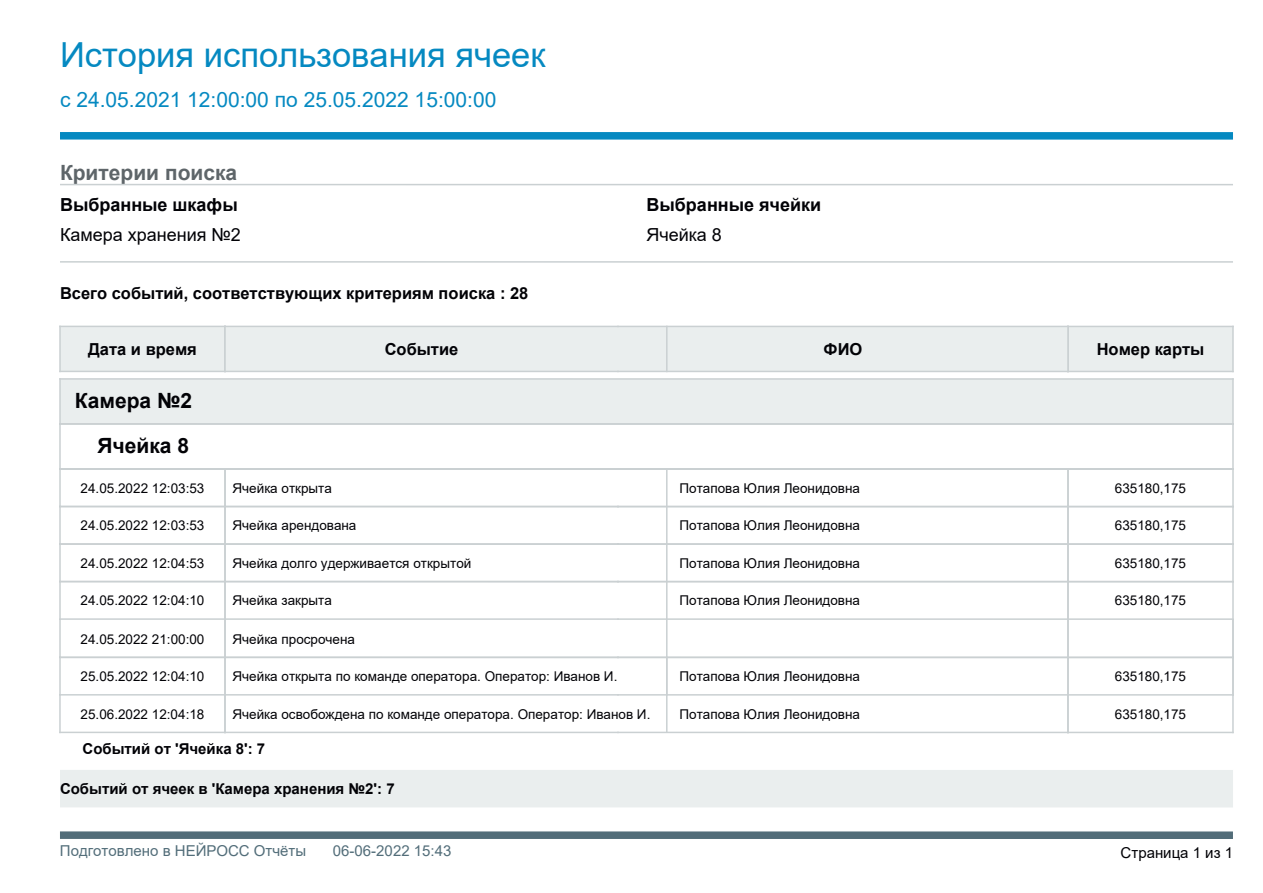
<style>
.page{position:relative;width:1263px;height:893px;background:#fff}
.page>*{position:absolute;margin:0;border:0;box-sizing:border-box;transform-origin:0 0}
.t1{font:34.5px "Arial";color:#0589c1}
.t2{font:21px "Arial";color:#0589c1}
.t3{font:700 21px/45px "Arial";color:#020206;text-align:right}
.t4{font:700 21px "Arial";color:#5e6569}
.t5{font:700 18px "Arial";color:#020206}
.t6{font:18px "Arial";color:#020206}
.t7{font:700 16.5px "Arial";color:#020206}
.t8{font:700 15px "Arial";color:#020206}
.t9{font:15px "Arial";color:#526d79}
.t10{font:15px "Arial";color:#020206}
.t11{font:13.5px "Arial";color:#020206}
</style>
<div class="page">
<div style="left:60px;top:132px;width:1173px;height:8px;background:#0589c1"></div>
<hr style="left:60px;top:184px;width:1173px;height:1px;background:#cad0d2">
<hr style="left:60px;top:261px;width:1173px;height:2px;background:#cad0d2">
<div style="left:60px;top:326px;width:165px;height:45px;background:#eaeeee"></div>
<hr style="left:59px;top:325px;width:167px;height:2px;background:#cad0d2">
<hr style="left:59px;top:325px;width:2px;height:47px;background:#cad0d2">
<hr style="left:59px;top:370px;width:167px;height:2px;background:#cad0d2">
<div style="left:1068px;top:326px;width:165px;height:45px;background:#eaeeee"></div>
<hr style="left:1067px;top:326px;width:167px;height:1px;background:#cad0d2">
<hr style="left:1067px;top:371px;width:167px;height:1px;background:#cad0d2">
<hr style="left:1232px;top:326px;width:2px;height:46px;background:#cad0d2">
<div style="left:225px;top:326px;width:442px;height:45px;background:#eaeeee"></div>
<hr style="left:224px;top:325px;width:395px;height:2px;background:#cad0d2">
<hr style="left:224px;top:325px;width:2px;height:47px;background:#cad0d2">
<hr style="left:224px;top:370px;width:395px;height:2px;background:#cad0d2">
<div style="left:667px;top:326px;width:401px;height:45px;background:#eaeeee"></div>
<hr style="left:617px;top:325px;width:452px;height:2px;background:#cad0d2">
<hr style="left:666px;top:325px;width:2px;height:47px;background:#cad0d2">
<hr style="left:617px;top:370px;width:452px;height:2px;background:#cad0d2">
<hr style="left:1067px;top:326px;width:2px;height:46px;background:#cad0d2">
<div style="left:60px;top:379px;width:1173px;height:45px;background:#eaeeee"></div>
<hr style="left:59px;top:378px;width:1175px;height:2px;background:#cad0d2">
<hr style="left:59px;top:378px;width:2px;height:46px;background:#cad0d2">
<hr style="left:1232px;top:378px;width:2px;height:47px;background:#cad0d2">
<hr style="left:59px;top:423px;width:1175px;height:2px;background:#cad0d2">
<hr style="left:59px;top:423px;width:2px;height:46px;background:#cad0d2">
<hr style="left:1232px;top:423px;width:2px;height:47px;background:#cad0d2">
<hr style="left:59px;top:468px;width:167px;height:2px;background:#cad0d2">
<hr style="left:59px;top:468px;width:2px;height:39px;background:#cad0d2">
<hr style="left:1067px;top:468px;width:167px;height:2px;background:#cad0d2">
<hr style="left:1232px;top:468px;width:2px;height:39px;background:#cad0d2">
<hr style="left:224px;top:468px;width:395px;height:2px;background:#cad0d2">
<hr style="left:224px;top:468px;width:2px;height:39px;background:#cad0d2">
<hr style="left:617px;top:468px;width:452px;height:2px;background:#cad0d2">
<hr style="left:1067px;top:468px;width:2px;height:39px;background:#cad0d2">
<hr style="left:59px;top:505px;width:167px;height:2px;background:#cad0d2">
<hr style="left:59px;top:505px;width:2px;height:39px;background:#cad0d2">
<hr style="left:1067px;top:506px;width:167px;height:1px;background:#cad0d2">
<hr style="left:1232px;top:506px;width:2px;height:39px;background:#cad0d2">
<hr style="left:224px;top:506px;width:395px;height:1px;background:#cad0d2">
<hr style="left:224px;top:506px;width:2px;height:39px;background:#cad0d2">
<hr style="left:617px;top:506px;width:452px;height:1px;background:#cad0d2">
<hr style="left:1067px;top:506px;width:2px;height:39px;background:#cad0d2">
<hr style="left:59px;top:543px;width:167px;height:2px;background:#cad0d2">
<hr style="left:59px;top:543px;width:2px;height:39px;background:#cad0d2">
<hr style="left:1067px;top:543px;width:167px;height:2px;background:#cad0d2">
<hr style="left:1232px;top:543px;width:2px;height:39px;background:#cad0d2">
<hr style="left:224px;top:543px;width:395px;height:2px;background:#cad0d2">
<hr style="left:224px;top:543px;width:2px;height:39px;background:#cad0d2">
<hr style="left:617px;top:543px;width:452px;height:2px;background:#cad0d2">
<hr style="left:1067px;top:543px;width:2px;height:39px;background:#cad0d2">
<hr style="left:59px;top:580px;width:167px;height:2px;background:#cad0d2">
<hr style="left:59px;top:580px;width:2px;height:39px;background:#cad0d2">
<hr style="left:59px;top:618px;width:167px;height:2px;background:#cad0d2">
<hr style="left:1067px;top:581px;width:167px;height:1px;background:#cad0d2">
<hr style="left:1067px;top:618px;width:167px;height:2px;background:#cad0d2">
<hr style="left:1232px;top:581px;width:2px;height:39px;background:#cad0d2">
<hr style="left:224px;top:581px;width:395px;height:1px;background:#cad0d2">
<hr style="left:224px;top:581px;width:2px;height:39px;background:#cad0d2">
<hr style="left:224px;top:618px;width:395px;height:2px;background:#cad0d2">
<hr style="left:617px;top:581px;width:452px;height:1px;background:#cad0d2">
<hr style="left:617px;top:618px;width:452px;height:2px;background:#cad0d2">
<hr style="left:1067px;top:581px;width:2px;height:39px;background:#cad0d2">
<hr style="left:59px;top:619px;width:2px;height:39px;background:#cad0d2">
<hr style="left:224px;top:619px;width:2px;height:39px;background:#cad0d2">
<hr style="left:1067px;top:619px;width:2px;height:39px;background:#cad0d2">
<hr style="left:59px;top:656px;width:167px;height:2px;background:#cad0d2">
<hr style="left:59px;top:731px;width:167px;height:2px;background:#cad0d2">
<hr style="left:1067px;top:656px;width:167px;height:2px;background:#cad0d2">
<hr style="left:1067px;top:731px;width:167px;height:2px;background:#cad0d2">
<hr style="left:224px;top:656px;width:395px;height:2px;background:#cad0d2">
<hr style="left:224px;top:731px;width:395px;height:2px;background:#cad0d2">
<hr style="left:617px;top:656px;width:452px;height:2px;background:#cad0d2">
<hr style="left:617px;top:731px;width:452px;height:2px;background:#cad0d2">
<hr style="left:1232px;top:619px;width:2px;height:39px;background:#cad0d2">
<hr style="left:59px;top:656px;width:2px;height:39px;background:#cad0d2">
<hr style="left:59px;top:694px;width:167px;height:1px;background:#cad0d2">
<hr style="left:1067px;top:694px;width:167px;height:1px;background:#cad0d2">
<hr style="left:224px;top:656px;width:2px;height:39px;background:#cad0d2">
<hr style="left:224px;top:694px;width:395px;height:1px;background:#cad0d2">
<hr style="left:666px;top:468px;width:2px;height:264px;background:#cad0d2">
<hr style="left:617px;top:694px;width:452px;height:1px;background:#cad0d2">
<hr style="left:1067px;top:656px;width:2px;height:39px;background:#cad0d2">
<hr style="left:1232px;top:656px;width:2px;height:39px;background:#cad0d2">
<div style="left:60px;top:831px;width:1173px;height:8px;background:#526d79"></div>
<hr style="left:59px;top:694px;width:2px;height:39px;background:#cad0d2">
<hr style="left:1232px;top:694px;width:2px;height:39px;background:#cad0d2">
<hr style="left:224px;top:694px;width:2px;height:39px;background:#cad0d2">
<hr style="left:1067px;top:694px;width:2px;height:39px;background:#cad0d2">
<div style="left:60px;top:769px;width:1173px;height:38px;background:#eaeeee"></div>
<h1 class="t1" style="left:60px;top:31px;width:487px">История использования ячеек</h1>
<h2 class="t2" style="left:60px;top:85px;width:438px">c 24.05.2021 12:00:00 по 25.05.2022 15:00:00</h2>
<h2 class="t4" style="left:60px;top:158px;width:179px">Критерии поиска</h2>
<h3 class="t5" style="left:60px;top:192px;width:179px">Выбранные шкафы</h3>
<h3 class="t5" style="left:647px;top:192px;width:176px">Выбранные ячейки</h3>
<h3 class="t6" style="left:60px;top:222px;width:182px">Камера хранения №2</h3>
<h3 class="t6" style="left:647px;top:222px;width:77px">Ячейка 8</h3>
<p class="t7" style="left:60px;top:281px;width:470px">Всего событий, соответствующих критериям поиска : 28</p>
<p class="t7" style="left:88px;top:337px;width:110px">Дата и время</p>
<p class="t7" style="left:385px;top:337px;width:75px">Событие</p>
<p class="t7" style="left:824px;top:337px;width:40px">ФИО</p>
<p class="t7" style="left:1097px;top:337px;width:109px">Номер карты</p>
<h2 class="t3" style="left:75px;top:378px;width:119px">Камера №2<br>Ячейка 8</h2>
<p class="t11" style="left:81px;top:478px;width:125px">24.05.2022 12:03:53</p>
<p class="t11" style="left:233px;top:478px;width:101px">Ячейка открыта</p>
<p class="t11" style="left:1115px;top:478px;width:73px">635180,175</p>
<p class="t11" style="left:81px;top:516px;width:125px">24.05.2022 12:03:53</p>
<p class="t11" style="left:233px;top:516px;width:125px">Ячейка арендована</p>
<p class="t11" style="left:1115px;top:516px;width:73px">635180,175</p>
<p class="t11" style="left:81px;top:553px;width:125px">24.05.2022 12:04:53</p>
<p class="t11" style="left:233px;top:553px;width:240px">Ячейка долго удерживается открытой</p>
<p class="t11" style="left:1115px;top:553px;width:73px">635180,175</p>
<p class="t11" style="left:81px;top:591px;width:125px">24.05.2022 12:04:10</p>
<p class="t11" style="left:233px;top:591px;width:101px">Ячейка закрыта</p>
<p class="t11" style="left:1115px;top:591px;width:73px">635180,175</p>
<p class="t11" style="left:679px;top:478px;width:182px">Потапова Юлия Леонидовна</p>
<p class="t11" style="left:679px;top:516px;width:182px">Потапова Юлия Леонидовна</p>
<p class="t11" style="left:679px;top:553px;width:182px">Потапова Юлия Леонидовна</p>
<p class="t11" style="left:679px;top:591px;width:182px">Потапова Юлия Леонидовна</p>
<p class="t11" style="left:81px;top:629px;width:125px">24.05.2022 21:00:00</p>
<p class="t11" style="left:233px;top:629px;width:124px">Ячейка просрочена</p>
<p class="t11" style="left:81px;top:667px;width:125px">25.05.2022 12:04:10</p>
<p class="t11" style="left:233px;top:667px;width:386px">Ячейка открыта по команде оператора. Оператор: Иванов И.</p>
<p class="t11" style="left:81px;top:704px;width:125px">25.06.2022 12:04:18</p>
<p class="t11" style="left:232px;top:704px;width:419px">Ячейка освобождена по команде оператора. Оператор: Иванов И.</p>
<p class="t8" style="left:83px;top:738px;width:184px">Событий от 'Ячейка 8': 7</p>
<p class="t8" style="left:60px;top:778px;width:336px">Событий от ячеек в 'Камера хранения №2': 7</p>
<p class="t11" style="left:679px;top:667px;width:182px">Потапова Юлия Леонидовна</p>
<p class="t11" style="left:1115px;top:667px;width:73px">635180,175</p>
<p class="t11" style="left:679px;top:704px;width:182px">Потапова Юлия Леонидовна</p>
<p class="t11" style="left:1115px;top:704px;width:73px">635180,175</p>
<p class="t9" style="left:60px;top:840px;width:248px">Подготовлено в НЕЙРОСС Отчёты</p>
<p class="t9" style="left:333px;top:840px;width:120px">06-06-2022 15:43</p>
<p class="t10" style="left:1121px;top:842px;width:114px">Страница 1 из 1</p>
</div>
